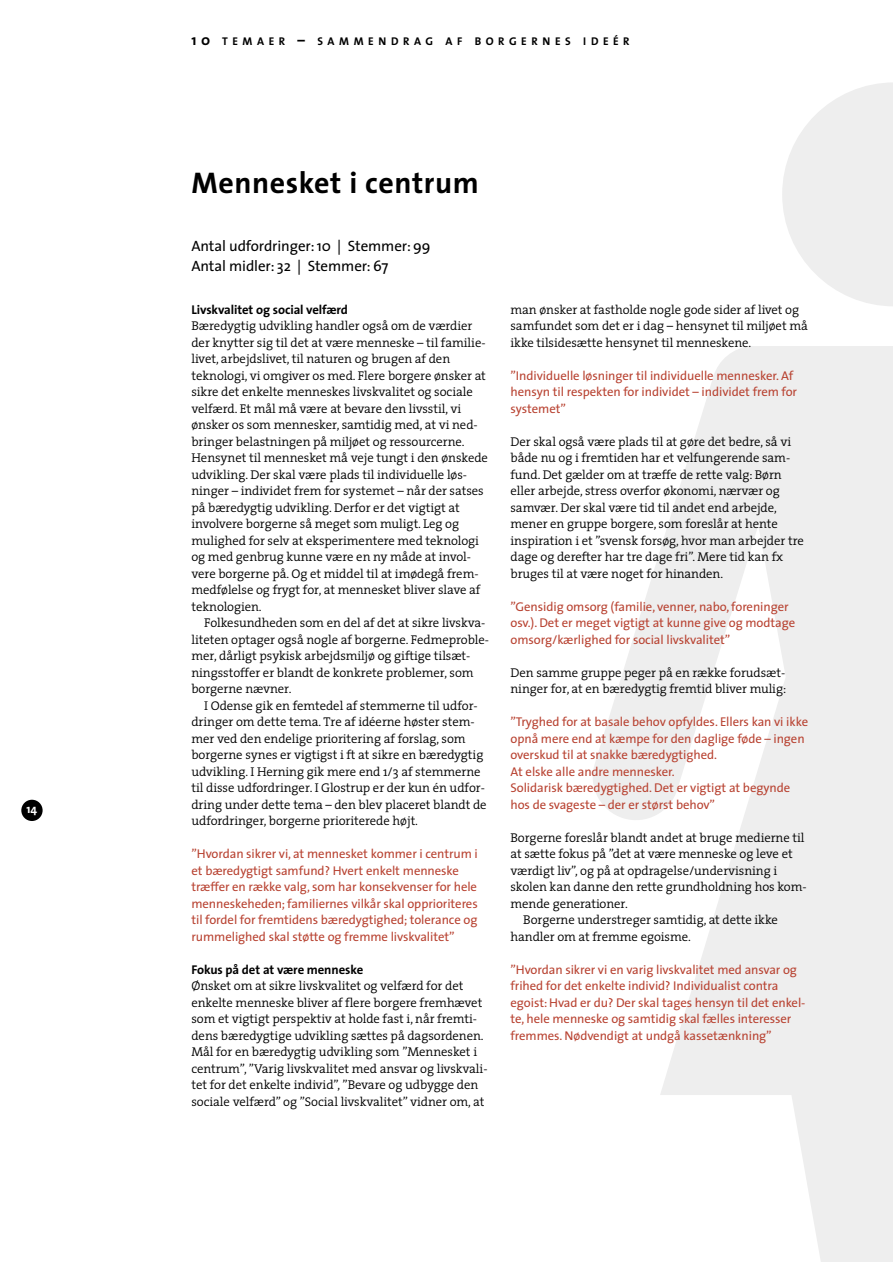
<style>
.page{position:relative;width:893px;height:1262px;background:#fff}
.page>*{position:absolute;margin:0;border:0;box-sizing:border-box;transform-origin:0 0}
.t1{font:700 30px "The Sans";letter-spacing:.02em;color:#000}
.t2{font:15px/19.5px "The Sans";letter-spacing:-.005em;color:#000}
.t3{font:300 12.75px/16.5px "The Serif";letter-spacing:-.005em;color:#000}
.t4{font:12.75px/16.5px "The Sans";letter-spacing:-.005em;color:#b84231}
.t5{font:700 12.75px "The Sans";letter-spacing:-.005em;color:#000}
.t6{font:700 12px "The Sans";color:#fff}
.t7{font:700 11.25px "The Sans";letter-spacing:.405em;color:#000}
.s1{font-size:15px}
</style>
<div class="page">
<svg style="left:782px;top:83px;width:110px;height:223px"></svg>
<svg style="left:593px;top:346px;width:299px;height:915px;fill:#eee"></svg>
<div style="left:21px;top:799px;width:22px;height:22px;background:#000;border-radius:50%"></div>
<p class="t6" style="left:27px;top:804px;width:12px">14</p>
<p class="t7" style="left:191px;top:37px;width:440px"><span class="s1">10</span> TEMAER <span class="s1">–</span> SAMMENDRAG AF BORGERNES IDEÉR</p>
<h1 class="t1" style="left:191px;top:171px;width:289px">Mennesket i centrum</h1>
<p class="t2" style="left:191px;top:238px;width:241px">Antal udfordringer: 10 | Stemmer: 99<br>Antal midler: 32 | Stemmer: 67</p>
<p class="t5" style="left:191px;top:304px;width:158px">Livskvalitet og social velfærd</p>
<p class="t3" style="left:191px;top:319px;width:298px">Bæredygtig udvikling handler også om de værdier der knytter sig til det at være menneske – til familie&shy;livet, arbejdslivet, til naturen og brugen af den teknologi, vi omgiver os med. Flere borgere ønsker at sikre det enkelte menneskes livskvalitet og sociale velfærd. Et mål må være at bevare den livsstil, vi ønsker os som mennesker, samtidig med, at vi ned&shy;bringer belastningen på miljøet og ressourcerne.<br>Hensynet til mennesket må veje tungt i den ønskede udvikling. Der skal være plads til individuelle løs&shy;ninger – individet frem for systemet – når der satses på bæredygtig udvikling. Derfor er det vigtigt at involvere borgerne så meget som muligt. Leg og mulighed for selv at eksperimentere med teknologi og med genbrug kunne være en ny måde at invol&shy;vere borgerne på. Og et middel til at imødegå frem&shy;medfølelse og frygt for, at mennesket bliver slave af teknologien.</p>
<p class="t3" style="left:191px;top:616px;width:299px;text-indent:13px">Folkesundheden som en del af det at sikre livskva&shy;liteten optager også nogle af borgerne. Fedmeproble&shy;mer, dårligt psykisk arbejdsmiljø og giftige tilsæt&shy;ningsstoffer er blandt de konkrete problemer, som borgerne nævner.</p>
<p class="t3" style="left:191px;top:698px;width:297px;text-indent:13px">I Odense gik en femtedel af stemmerne til udfor&shy;dringer om dette tema. Tre af idéerne høster stem&shy;mer ved den endelige prioritering af forslag, som borgerne synes er vigtigst i ft at sikre en bæredygtig udvikling. I Herning gik mere end 1/3 af stemmerne til disse udfordringer. I Glostrup er der kun én udfor&shy;dring under dette tema – den blev placeret blandt de udfordringer, borgerne prioriterede højt.</p>
<p class="t4" style="left:191px;top:847px;width:288px">”Hvordan sikrer vi, at mennesket kommer i centrum i et bæredygtigt samfund? Hvert enkelt menneske træffer en række valg, som har konsekvenser for hele menneskeheden; familiernes vilkår skal opprioriteres til fordel for fremtidens bæredygtighed; tolerance og rummelighed skal støtte og fremme livskvalitet”</p>
<p class="t5" style="left:191px;top:964px;width:173px">Fokus på det at være menneske</p>
<p class="t3" style="left:191px;top:979px;width:297px">Ønsket om at sikre livskvalitet og velfærd for det enkelte menneske bliver af flere borgere fremhævet som et vigtigt perspektiv at holde fast i, når fremti&shy;dens bæredygtige udvikling sættes på dagsordenen.<br>Mål for en bæredygtig udvikling som ”Mennesket i centrum”, ”Varig livskvalitet med ansvar og livskvali&shy;tet for det enkelte individ”, ”Bevare og udbygge den sociale velfærd” og ”Social livskvalitet” vidner om, at</p>
<p class="t3" style="left:510px;top:302px;width:299px">man ønsker at fastholde nogle gode sider af livet og samfundet som det er i dag – hensynet til miljøet må ikke tilsidesætte hensynet til menneskene.</p>
<p class="t4" style="left:510px;top:368px;width:288px">”Individuelle løsninger til individuelle mennesker. Af hensyn til respekten for individet – individet frem for systemet”</p>
<p class="t3" style="left:510px;top:434px;width:295px">Der skal også være plads til at gøre det bedre, så vi både nu og i fremtiden har et velfungerende sam&shy;fund. Det gælder om at træffe de rette valg: Børn eller arbejde, stress overfor økonomi, nærvær og samvær. Der skal være tid til andet end arbejde, mener en gruppe borgere, som foreslår at hente inspiration i et ”svensk forsøg, hvor man arbejder tre dage og derefter har tre dage fri”. Mere tid kan fx bruges til at være noget for hinanden.</p>
<p class="t4" style="left:510px;top:599px;width:286px">”Gensidig omsorg (familie, venner, nabo, foreninger osv.). Det er meget vigtigt at kunne give og modtage omsorg/kærlighed for social livskvalitet”</p>
<p class="t3" style="left:510px;top:665px;width:277px">Den samme gruppe peger på en række forudsæt&shy;ninger for, at en bæredygtig fremtid bliver mulig:</p>
<p class="t4" style="left:510px;top:715px;width:299px">”Tryghed for at basale behov opfyldes. Ellers kan vi ikke opnå mere end at kæmpe for den daglige føde – ingen overskud til at snakke bæredygtighed.<br>At elske alle andre mennesker.<br>Solidarisk bæredygtighed. Det er vigtigt at begynde hos de svageste – der er størst behov”</p>
<p class="t3" style="left:510px;top:830px;width:295px">Borgerne foreslår blandt andet at bruge medierne til</p>
<p class="t3" style="left:510px;top:847px;width:284px">at sætte fokus på ”det at være menneske og leve et</p>
<p class="t3" style="left:510px;top:863px;width:268px">værdigt liv”, og på at opdragelse/undervisning i</p>
<p class="t3" style="left:510px;top:880px;width:297px">skolen kan danne den rette grundholdning hos kom-</p>
<p class="t3" style="left:510px;top:896px;width:119px">mende generationer.</p>
<p class="t3" style="left:523px;top:913px;width:256px">Borgerne understreger samtidig, at dette ikke</p>
<p class="t3" style="left:510px;top:929px;width:182px">handler om at fremme egoisme.</p>
<p class="t4" style="left:510px;top:962px;width:296px">”Hvordan sikrer vi en varig livskvalitet med ansvar og frihed for det enkelte individ? Individualist contra egoist: Hvad er du? Der skal tages hensyn til det enkel&shy;te, hele menneske og samtidig skal fælles interesser fremmes. Nødvendigt at undgå kassetænkning”</p>
</div>
